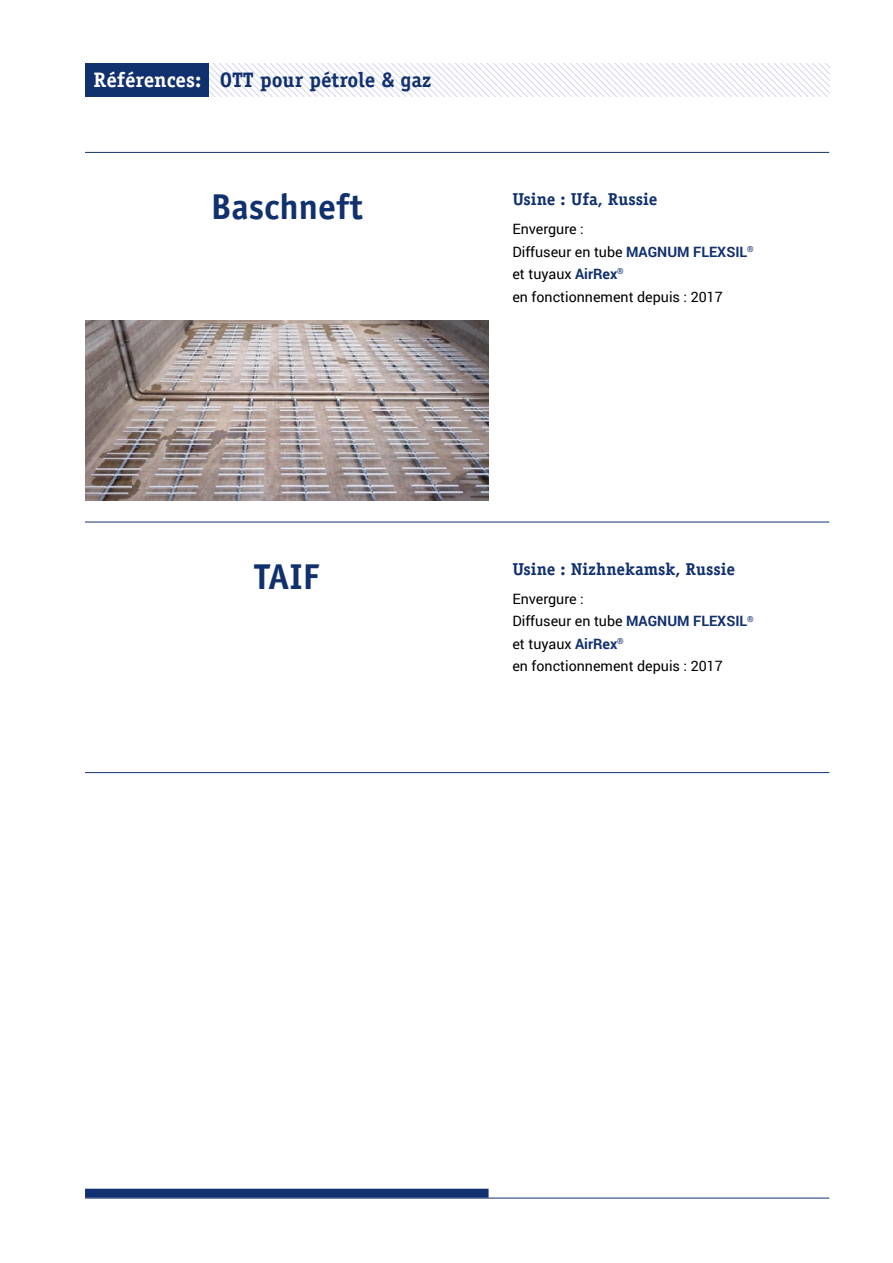
<style>
.page{position:relative;width:893px;height:1263px;background:#fff}
.page>*{position:absolute;margin:0;border:0;box-sizing:border-box;transform-origin:0 0}
.t1{font:700 36px "Officina Sans Std";color:#11306e}
.t2{font:700 21px "Officina Serif Std";color:#11306e}
.t3{font:700 17.25px "Officina Serif Std";color:#11306e}
.t4{font:14.25px/22.5px "Roboto";color:#000}
.s1{color:#fff}
.s2{font-weight:700;color:#11306e}
</style>
<div class="page">
<hr style="left:85px;top:1198px;width:744px;height:1px;background:#11306e">
<div style="left:85px;top:1189px;width:404px;height:9px;background:#11306e"></div>
<svg style="left:208px;top:64px;width:621px;height:33px"></svg>
<div style="left:85px;top:64px;width:123px;height:33px;background:#11306e"></div>
<hr style="left:85px;top:152px;width:744px;height:1px;background:#11306e">
<img style="left:85px;top:321px;width:404px;height:179px">
<hr style="left:85px;top:522px;width:744px;height:1px;background:#11306e">
<hr style="left:85px;top:772px;width:744px;height:1px;background:#11306e">
<h2 class="t2" style="left:94px;top:66px;width:339px"><span class="s1">Références:</span> OTT pour pétrole &amp; gaz</h2>
<h1 class="t1" style="left:211px;top:184px;width:153px">Baschneft</h1>
<p class="t3" style="left:512px;top:189px;width:147px">Usine : Ufa, Russie</p>
<p class="t4" style="left:512px;top:217px;width:243px">Envergure :<br>Diffuseur en tube <span class="s2">MAGNUM FLEXSIL</span><sup>® </sup>et tuyaux <span class="s2">AirRex</span><sup>®<br></sup>en fonctionnement depuis : 2017</p>
<h1 class="t1" style="left:254px;top:554px;width:67px">TAIF</h1>
<p class="t3" style="left:512px;top:558px;width:224px">Usine : Nizhnekamsk, Russie</p>
<p class="t4" style="left:512px;top:587px;width:243px">Envergure :<br>Diffuseur en tube <span class="s2">MAGNUM FLEXSIL</span><sup>® </sup>et tuyaux <span class="s2">AirRex</span><sup>®<br></sup>en fonctionnement depuis : 2017</p>
</div>
